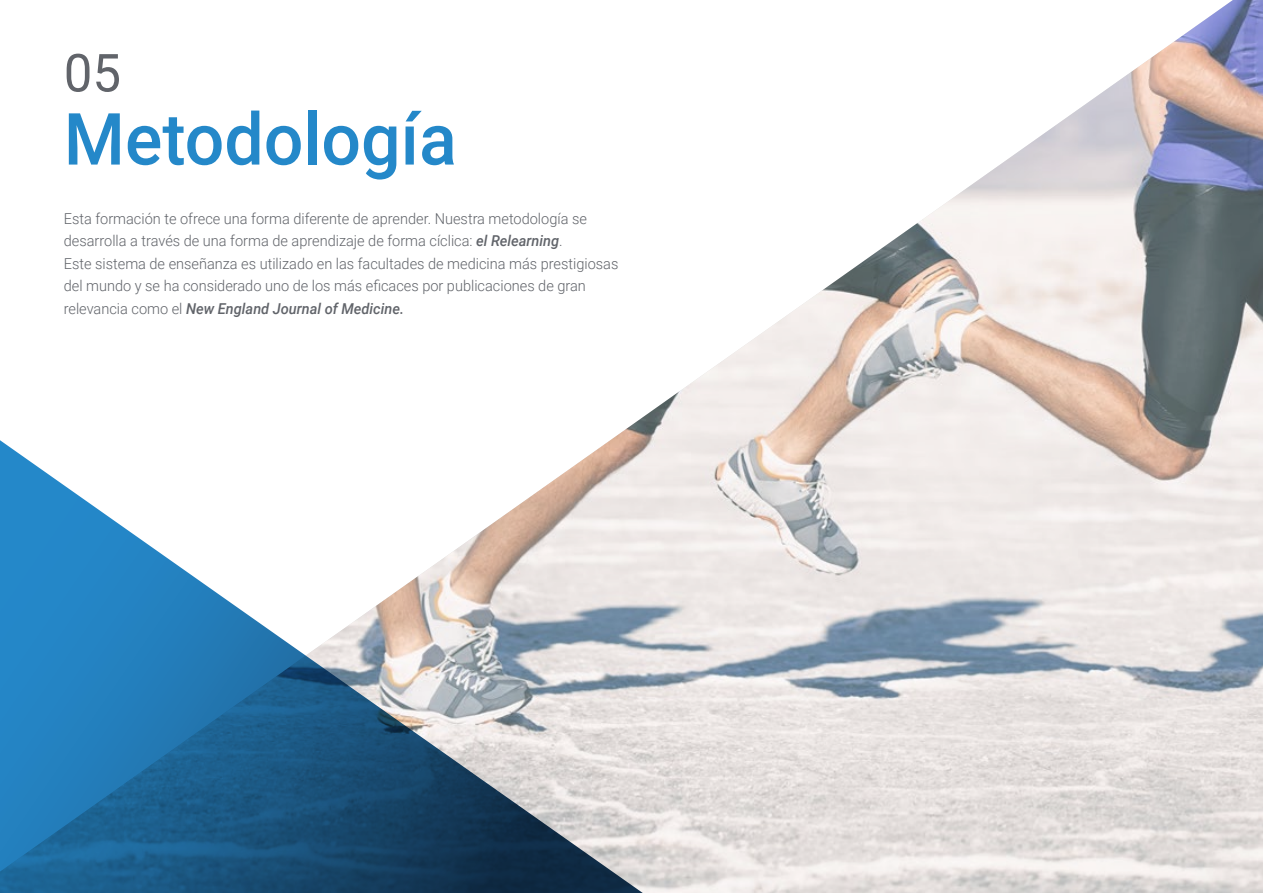
<style>
.page{position:relative;width:1263px;height:893px;background:#fff}
.page>*{position:absolute;margin:0;border:0;box-sizing:border-box;transform-origin:0 0}
.t1{font:500 72px "Roboto";color:#2488c9}
.t2{font:52.5px "Roboto";color:#61646a}
.t3{font:300 15px/22.5px "Roboto";color:#61646a}
.s1{font-weight:500;font-style:italic}
</style>
<div class="page">
<img style="left:632px;top:0;width:631px;height:893px">
<svg style="left:0;top:425px;width:673px;height:468px"></svg>
<h2 class="t2" style="left:64px;top:36px;width:59px">05</h2>
<h1 class="t1" style="left:64px;top:89px;width:394px">Metodología</h1>
<p class="t3" style="left:64px;top:207px;width:556px">Esta formación te ofrece una forma diferente de aprender. Nuestra metodología se desarrolla a través de una forma de aprendizaje de forma cíclica: <span class="s1">el Relearning</span>.<br>Este sistema de enseñanza es utilizado en las facultades de medicina más prestigiosas del mundo y se ha considerado uno de los más eficaces por publicaciones de gran relevancia como el <span class="s1">New England Journal of Medicine.</span></p>
</div>
